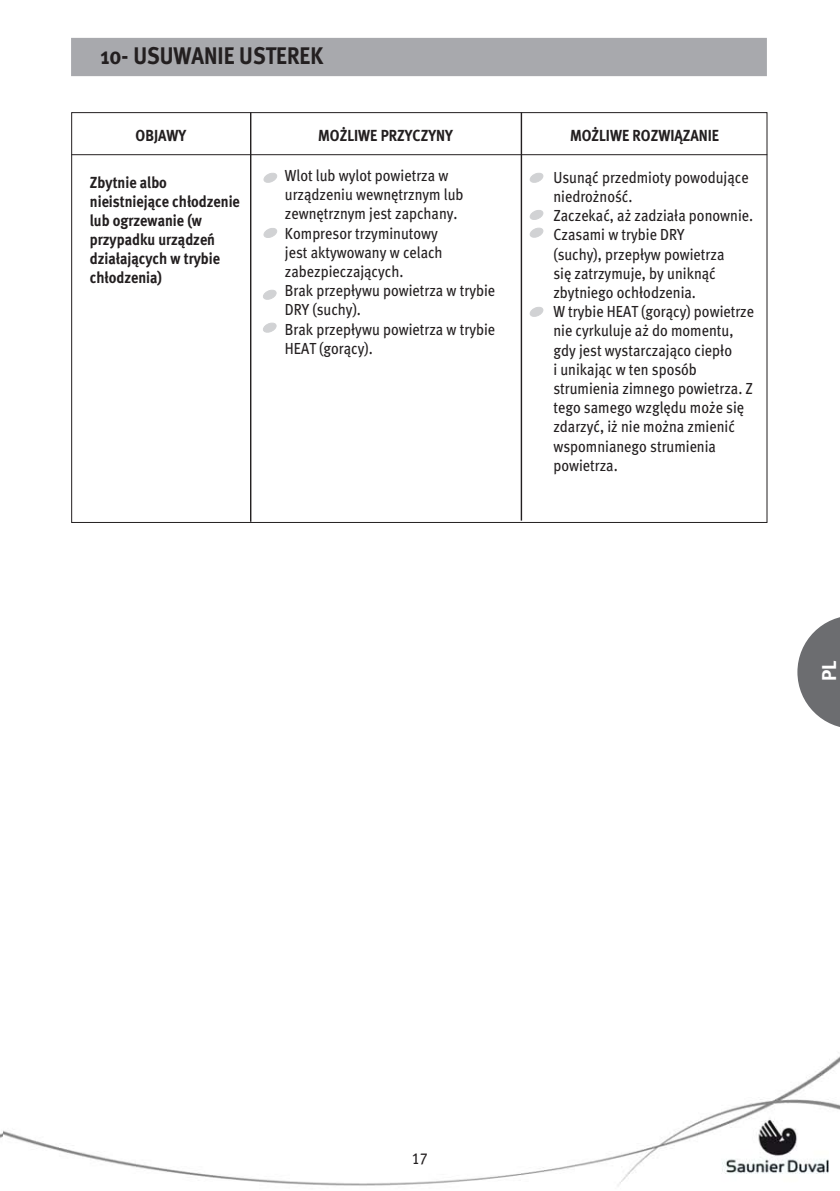
<style>
.page{position:relative;width:840px;height:1191px;background:#fff}
.page>*{position:absolute;margin:0;border:0;box-sizing:border-box;transform-origin:0 0}
.t1{font:24px "Meta Bold CE";color:#231f20;scale:.9 1}
.t2{font:20px "Meta Bold CE";color:#fff}
.t3{font:16px/19.2px "Meta Book CELF";color:#231f20;scale:.9 1}
.t4{font:16px/19px "Meta Bold CE";color:#231f20;scale:.9 1}
</style>
<div class="page">
<img style="left:2px;top:37px;width:837px;height:1149px">
<div style="left:72px;top:39px;width:693px;height:36px;background:#a8a9ad"></div>
<div style="left:71px;top:38px;width:695px;height:38px;border:2px solid #a8a9ad"></div>
<svg style="left:797px;top:615px;width:42px;height:114px"></svg>
<hr style="left:250px;top:112px;width:1px;height:410px;background:#231f20">
<hr style="left:520px;top:112px;width:1px;height:408px;background:#231f20">
<hr style="left:71px;top:154px;width:695px;height:1px;background:#231f20">
<svg style="left:264px;top:228px;width:12px;height:10px"></svg>
<svg style="left:264px;top:172px;width:12px;height:11px"></svg>
<svg style="left:530px;top:210px;width:12px;height:10px"></svg>
<svg style="left:530px;top:172px;width:12px;height:11px"></svg>
<svg style="left:263px;top:289px;width:13px;height:11px"></svg>
<svg style="left:263px;top:322px;width:13px;height:11px"></svg>
<svg style="left:530px;top:306px;width:12px;height:11px"></svg>
<svg style="left:530px;top:227px;width:12px;height:11px"></svg>
<h1 class="t1" style="left:100px;top:40px;width:249px">10- USUWANIE USTEREK</h1>
<p class="t4" style="left:135px;top:126px;width:58px">OBJAWY</p>
<p class="t4" style="left:318px;top:126px;width:151px">MOŻLIWE PRZYCZYNY</p>
<p class="t4" style="left:569px;top:126px;width:167px">MOŻLIWE ROZWIĄZANIE</p>
<p class="t4" style="left:90px;top:172px;width:168px">Zbytnie albo nieistniejące chłodzenie lub ogrzewanie (w przypadku urządzeń działających w trybie chłodzenia)</p>
<p class="t3" style="left:285px;top:165px;width:235px">Wlot lub wylot powietrza w urządzeniu wewnętrznym lub zewnętrznym jest zapchany.<br>Kompresor trzyminutowy<br>jest aktywowany w celach zabezpieczających.<br>Brak przepływu powietrza w trybie<br>DRY (suchy).<br>Brak przepływu powietrza w trybie<br>HEAT (gorący).</p>
<p class="t3" style="left:553px;top:167px;width:224px">Usunąć przedmioty powodujące niedrożność.<br>Zaczekać, aż zadziała ponownie.<br>Czasami w trybie DRY<br>(suchy), przepływ powietrza<br>się zatrzymuje, by uniknąć zbytniego ochłodzenia.<br>W trybie HEAT (gorący) powietrze nie cyrkuluje aż do momentu, gdy jest wystarczająco ciepło<br>i unikając w ten sposób strumienia zimnego powietrza. Z tego samego względu może się zdarzyć, iż nie można zmienić wspomnianego strumienia powietrza.</p>
<p class="t2" style="left:816px;top:681px;width:22px;rotate:-90deg">PL</p>
<p class="t3" style="left:411px;top:1148px;width:19px">17</p>
</div>
